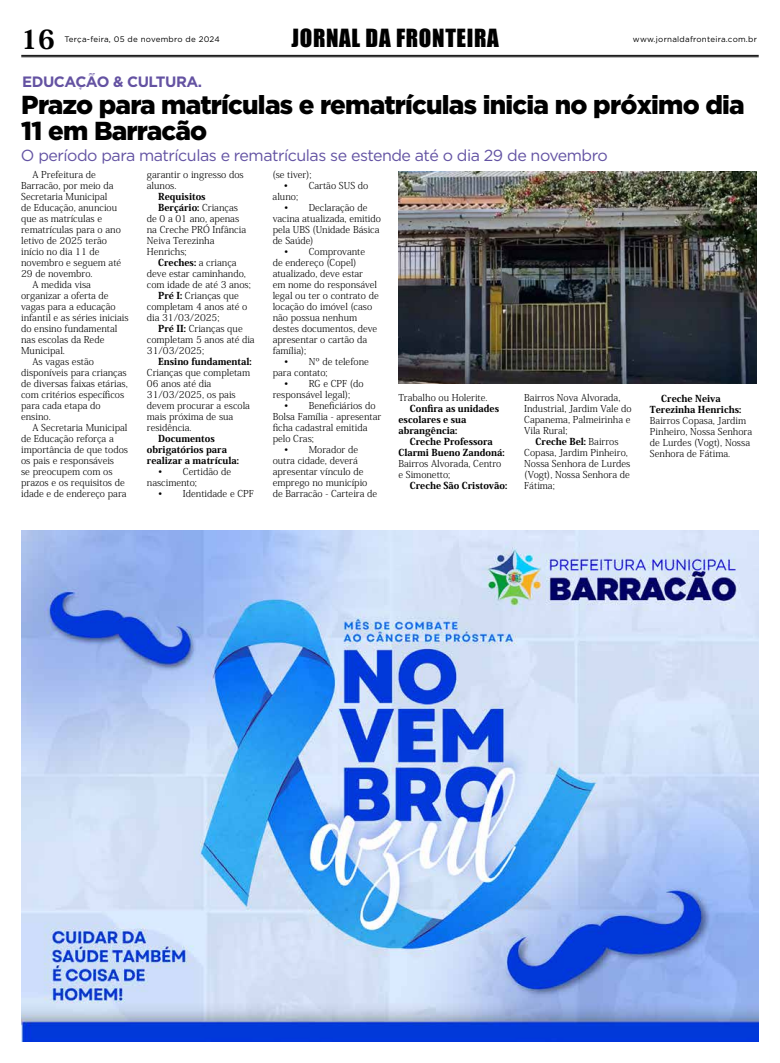
<style>
.page{position:relative;width:780px;height:1063px;background:#fff}
.page>*{position:absolute;margin:0;border:0;box-sizing:border-box;transform-origin:0 0}
.t1{font:800 26.3px "Koz Min Pro";color:#000}
.t2{font:900 26px/26px "Gotham";letter-spacing:-.03em;color:#000}
.t3{font:23px "Impact";letter-spacing:.03em;color:#000}
.t4{font:16px "Gotham";letter-spacing:-.03em;color:#6353a3}
.t5{font:700 15px "Gotham";letter-spacing:-.03em;color:#6452a2}
.t6{font:300 9.5px/11px "Koz Min Pro";color:#000}
.t7{font:800 9.5px/11px "Koz Min Pro";color:#000}
.t8{font:8px "Gotham";letter-spacing:.03em;color:#000}
.s1{font-weight:300}
.s2{font-weight:800}
</style>
<div class="page">
<hr style="left:21px;top:55px;width:737px;height:1px;background:#000">
<hr style="left:21px;top:56px;width:737px;height:1px;background:#000">
<img style="left:21px;top:531px;width:737px;height:511px">
<img style="left:398px;top:171px;width:358px;height:213px">
<h3 class="t3" style="left:291px;top:21px;width:209px">JORNAL DA FRONTEIRA</h3>
<h1 class="t1" style="left:21px;top:20px;width:35px">16</h1>
<p class="t8" style="left:64px;top:34px;width:157px">Terça-feira, 05 de novembro de 2024</p>
<p class="t8" style="left:633px;top:34px;width:125px">www.jornaldafronteira.com.br</p>
<h3 class="t5" style="left:22px;top:72px;width:181px">EDUCAÇÃO &amp; CULTURA.</h3>
<h2 class="t2" style="left:21px;top:92px;width:725px">Prazo para matrículas e rematrículas inicia no próximo dia<br>11 em Barracão</h2>
<h3 class="t4" style="left:21px;top:146px;width:588px">O período para matrículas e rematrículas se estende até o dia 29 de novembro</h3>
<p class="t6" style="left:32px;top:169px;width:65px">A Prefeitura de</p>
<p class="t6" style="left:21px;top:180px;width:94px">Barracão, por meio da</p>
<p class="t6" style="left:21px;top:191px;width:88px">Secretaria Municipal</p>
<p class="t6" style="left:21px;top:202px;width:97px">de Educação, anunciou</p>
<p class="t6" style="left:21px;top:213px;width:82px">que as matrículas e</p>
<p class="t6" style="left:21px;top:224px;width:101px">rematrículas para o ano</p>
<p class="t6" style="left:21px;top:235px;width:87px">letivo de 2025 terão</p>
<p class="t6" style="left:21px;top:246px;width:80px">início no dia 11 de</p>
<p class="t6" style="left:21px;top:257px;width:102px">novembro e seguem até</p>
<p class="t6" style="left:21px;top:268px;width:73px">29 de novembro.</p>
<p class="t6" style="left:32px;top:279px;width:60px">A medida visa</p>
<p class="t6" style="left:21px;top:290px;width:89px">organizar a oferta de</p>
<p class="t6" style="left:21px;top:301px;width:96px">vagas para a educação</p>
<p class="t6" style="left:21px;top:312px;width:109px">infantil e as séries iniciais</p>
<p class="t6" style="left:21px;top:323px;width:98px">do ensino fundamental</p>
<p class="t6" style="left:21px;top:334px;width:85px">nas escolas da Rede</p>
<p class="t6" style="left:21px;top:345px;width:45px">Municipal.</p>
<p class="t6" style="left:32px;top:356px;width:63px">As vagas estão</p>
<p class="t6" style="left:21px;top:367px;width:107px">disponíveis para crianças</p>
<p class="t6" style="left:21px;top:378px;width:108px">de diversas faixas etárias,</p>
<p class="t6" style="left:21px;top:389px;width:105px">com critérios específicos</p>
<p class="t6" style="left:21px;top:400px;width:81px">para cada etapa do</p>
<p class="t6" style="left:21px;top:411px;width:31px">ensino.</p>
<p class="t6" style="left:32px;top:422px;width:96px">A Secretaria Municipal</p>
<p class="t6" style="left:21px;top:433px;width:94px">de Educação reforça a</p>
<p class="t6" style="left:21px;top:444px;width:108px">importância de que todos</p>
<p class="t6" style="left:21px;top:455px;width:95px">os pais e responsáveis</p>
<p class="t6" style="left:21px;top:466px;width:93px">se preocupem com os</p>
<p class="t6" style="left:21px;top:477px;width:105px">prazos e os requisitos de</p>
<p class="t6" style="left:21px;top:488px;width:107px">idade e de endereço para</p>
<p class="t6" style="left:147px;top:169px;width:98px">garantir o ingresso dos alunos.</p>
<p class="t7" style="left:158px;top:191px;width:49px">Requisitos</p>
<p class="t7" style="left:158px;top:202px;width:81px">Berçário: <span class="s1">Crianças</span></p>
<p class="t6" style="left:147px;top:213px;width:94px">de 0 a 01 ano, apenas</p>
<p class="t6" style="left:147px;top:224px;width:101px">na Creche PRÓ Infância</p>
<p class="t6" style="left:147px;top:235px;width:69px">Neiva Terezinha</p>
<p class="t6" style="left:147px;top:246px;width:41px">Henrichs;</p>
<p class="t7" style="left:158px;top:257px;width:80px">Creches: <span class="s1">a criança</span></p>
<p class="t6" style="left:147px;top:268px;width:101px">deve estar caminhando,</p>
<p class="t6" style="left:147px;top:279px;width:105px">com idade de até 3 anos;</p>
<p class="t6" style="left:158px;top:290px;width:82px"><span class="s2">Pré I:</span> Crianças que</p>
<p class="t6" style="left:147px;top:301px;width:102px">completam 4 anos até o</p>
<p class="t6" style="left:147px;top:312px;width:74px">dia 31/03/2025;</p>
<p class="t6" style="left:158px;top:323px;width:86px"><span class="s2">Pré II:</span> Crianças que</p>
<p class="t6" style="left:147px;top:334px;width:109px">completam 5 anos até dia</p>
<p class="t6" style="left:147px;top:345px;width:59px">31/03/2025;</p>
<p class="t7" style="left:158px;top:356px;width:95px">Ensino fundamental:</p>
<p class="t6" style="left:147px;top:367px;width:105px">Crianças que completam<br>06 anos até dia<br>31/03/2025, os pais devem procurar a escola mais próxima de sua residência.</p>
<p class="t7" style="left:147px;top:433px;width:94px;text-indent:11px">Documentos obrigatórios para realizar a matrícula:</p>
<p class="t6" style="left:147px;top:466px;width:86px;text-indent:11px">• Certidão de nascimento;</p>
<p class="t6" style="left:158px;top:488px;width:97px">• Identidade e CPF</p>
<p class="t6" style="left:272px;top:169px;width:40px">(se tiver);</p>
<p class="t6" style="left:272px;top:180px;width:97px;text-indent:11px">• Cartão SUS do aluno;</p>
<p class="t6" style="left:273px;top:202px;width:110px;text-indent:11px">• Declaração de vacina atualizada, emitido pela UBS (Unidade Básica de Saúde)</p>
<p class="t6" style="left:273px;top:246px;width:108px;text-indent:11px">• Comprovante<br>de endereço (Copel) atualizado, deve estar<br>em nome do responsável legal ou ter o contrato de locação do imóvel (caso não possua nenhum destes documentos, deve apresentar o cartão da família);</p>
<p class="t6" style="left:273px;top:356px;width:98px;text-indent:11px">• Nº de telefone para contato;</p>
<p class="t6" style="left:273px;top:378px;width:92px;text-indent:11px">• RG e CPF (do responsável legal);</p>
<p class="t6" style="left:273px;top:400px;width:110px;text-indent:11px">• Beneficiários do<br>Bolsa Família - apresentar ficha cadastral emitida pelo Cras;</p>
<p class="t6" style="left:273px;top:444px;width:106px;text-indent:11px">• Morador de outra cidade, deverá apresentar vínculo de emprego no município de Barracão - Carteira de</p>
<p class="t6" style="left:398px;top:392px;width:91px">Trabalho ou Holerite.</p>
<p class="t7" style="left:398px;top:403px;width:102px;text-indent:11px">Confira as unidades escolares e sua abrangência:</p>
<p class="t7" style="left:398px;top:436px;width:108px;text-align:center">Creche Professora<br>Clarmi Bueno Zandoná:</p>
<p class="t6" style="left:398px;top:458px;width:104px">Bairros Alvorada, Centro e Simonetto;</p>
<p class="t7" style="left:410px;top:480px;width:99px">Creche São Cristovão:</p>
<p class="t6" style="left:524px;top:392px;width:109px">Bairros Nova Alvorada,<br>Industrial, Jardim Vale do<br>Capanema, Palmeirinha e<br>Vila Rural;</p>
<p class="t6" style="left:524px;top:436px;width:108px;text-indent:11px"><span class="s2">Creche Bel:</span> Bairros<br>Copasa, Jardim Pinheiro,<br>Nossa Senhora de Lurdes (Vogt), Nossa Senhora de<br>Fátima;</p>
<p class="t7" style="left:650px;top:392px;width:93px;text-indent:11px">Creche Neiva<br>Terezinha Henrichs:</p>
<p class="t6" style="left:650px;top:414px;width:104px">Bairros Copasa, Jardim<br>Pinheiro, Nossa Senhora de Lurdes (Vogt), Nossa<br>Senhora de Fátima.</p>
</div>
